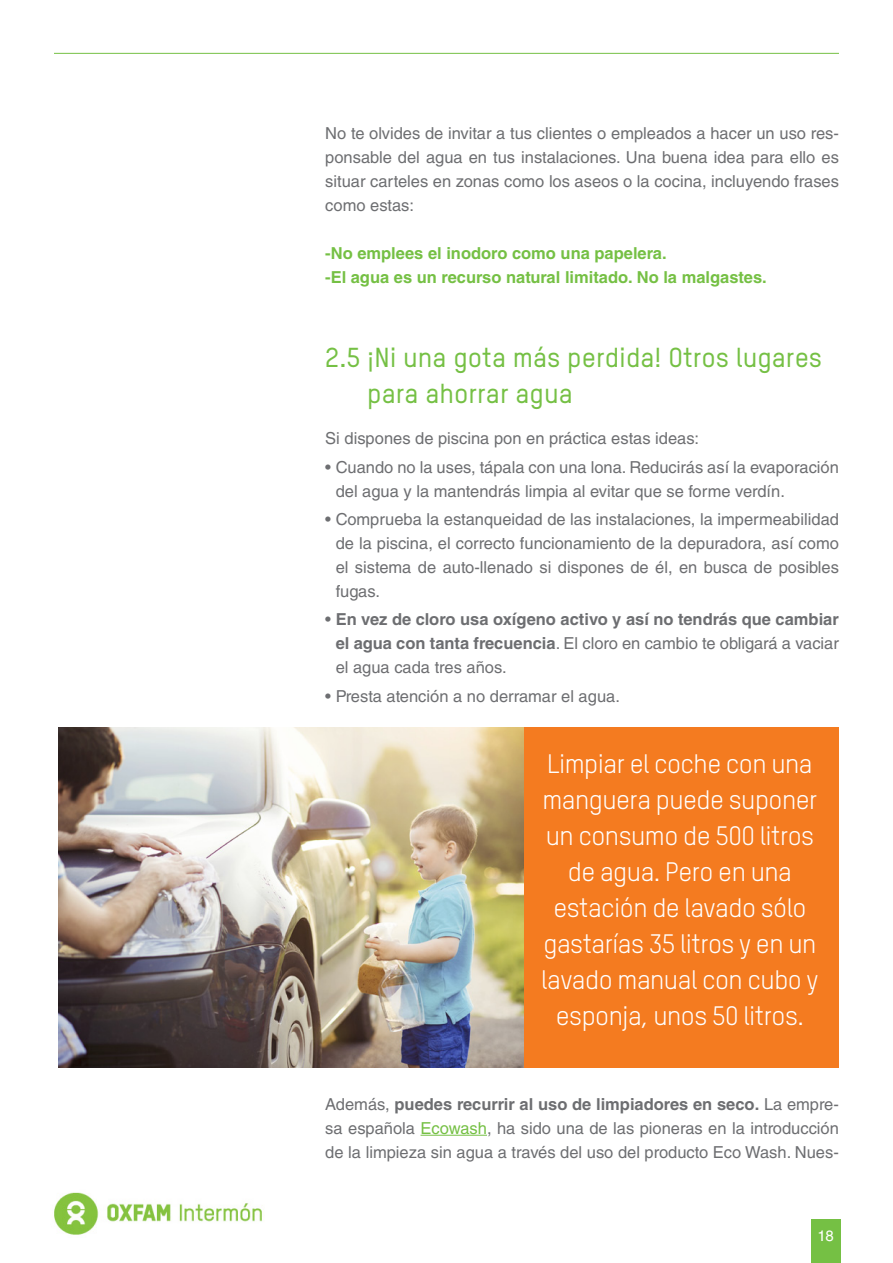
<style>
.page{position:relative;width:893px;height:1263px;background:#fff}
.page>*{position:absolute;margin:0;border:0;box-sizing:border-box;transform-origin:0 0}
.t1{font:500 27px/36px "Oxfam TSTARPRO";color:#75c044}
.t2{font:26.25px/36px "Oxfam TSTARPRO";letter-spacing:-.02em;color:#fff;text-align:center}
.t3{font:16.5px/24px "Helvetica LT Std";color:#6d6e71;text-align:justify}
.t4{font:700 16.5px/24px "Helvetica LT Std";color:#6d6e71;text-align:justify}
.t5{font:700 16.5px/24px "Helvetica LT Std";color:#75c044}
.t6{font:15px "Helvetica LT Std";color:#fff}
.s1{font-weight:400}
.s2{font-weight:700}
.s3{color:#75c044}
</style>
<div class="page">
<div style="left:811px;top:1220px;width:30px;height:43px;background:#75c044"></div>
<hr style="left:54px;top:53px;width:785px;height:1px;background:#75c044">
<img style="left:54px;top:1192px;width:208px;height:43px">
<hr style="left:421px;top:1135px;width:66px;height:1px;background:#75c044">
<img style="left:58px;top:727px;width:466px;height:340px">
<div style="left:524px;top:727px;width:315px;height:340px;background:#f47b20"></div>
<p class="t3" style="left:325px;top:122px;width:515px">No te olvides de invitar a tus clientes o empleados a hacer un uso res&shy;ponsable del agua en tus instalaciones. Una buena idea para ello es situar carteles en zonas como los aseos o la cocina, incluyendo frases como estas:</p>
<p class="t5" style="left:325px;top:241px;width:443px">-No emplees el inodoro como una papelera.<br>-El agua es un recurso natural limitado. No la malgastes.</p>
<h1 class="t1" style="left:367px;top:338px;width:456px;text-indent:-42px">2.5 ¡Ni una gota más perdida! Otros lugares para ahorrar agua</h1>
<p class="t3" style="left:325px;top:427px;width:375px">Si dispones de piscina pon en práctica estas ideas:</p>
<p class="t3" style="left:336px;top:455px;width:505px;text-indent:-10px">• Cuando no la uses, tápala con una lona. Reducirás así la evaporación del agua y la mantendrás limpia al evitar que se forme verdín.</p>
<p class="t3" style="left:336px;top:507px;width:505px;text-indent:-10px">• Comprueba la estanqueidad de las instalaciones, la impermeabilidad de la piscina, el correcto funcionamiento de la depuradora, así como el sistema de auto-llenado si dispones de él, en busca de posibles fugas.</p>
<p class="t4" style="left:336px;top:607px;width:505px;text-indent:-10px"><span class="s1">•</span> En vez de cloro usa oxígeno activo y así no tendrás que cambiar el agua con tanta frecuencia<span class="s1">. El cloro en cambio te obligará a vaciar el agua cada tres años.</span></p>
<p class="t3" style="left:325px;top:684px;width:296px">• Presta atención a no derramar el agua.</p>
<h2 class="t2" style="left:541px;top:743px;width:279px">Limpiar el coche con una manguera puede suponer un consumo de 500 litros de agua. Pero en una estación de lavado sólo gastarías 35 litros y en un lavado manual con cubo y esponja, unos 50 litros.</h2>
<p class="t3" style="left:325px;top:1092px;width:515px">Además, <span class="s2">puedes recurrir al uso de limpiadores en seco.</span> La empre&shy;sa española <span class="s3">Ecowash</span>, ha sido una de las pioneras en la introducción de la limpieza sin agua a través del uso del producto Eco Wash. Nues-</p>
<p class="t6" style="left:818px;top:1227px;width:18px">18</p>
</div>
